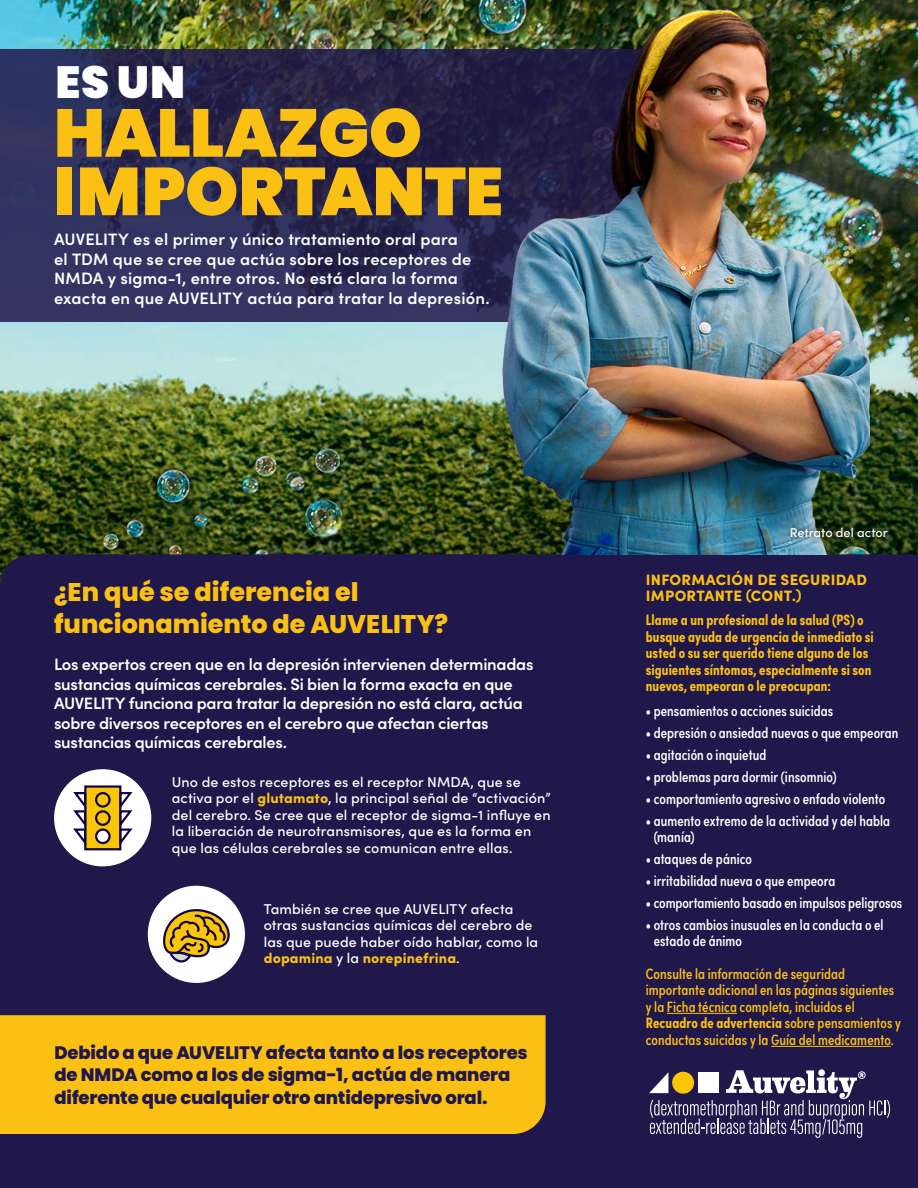
<style>
.page{position:relative;width:918px;height:1188px;background:#fff}
.page>*{position:absolute;margin:0;border:0;box-sizing:border-box;transform-origin:0 0}
.t1{font:900 67.5px/58.5px "Poppins";letter-spacing:-.005em;color:#fac013}
.t2{font:900 45px "Poppins";color:#fff}
.t3{font:800 25.5px/31.5px "Poppins";color:#fac013}
.t4{font:800 18px/22.5px "Poppins";letter-spacing:-.01em;color:#20174a}
.t5{font:600 16.5px/19.5px "Sofia Pro";letter-spacing:-.015em;color:#fff}
.t6{font:600 16.5px/19.5px "Sofia Pro";letter-spacing:.01em;color:#fff}
.t7{font:500 15px/16.5px "Sofia Pro Condensed";letter-spacing:.005em;color:#fff}
.t8{font:500 15px/16.5px "Sofia Pro Condensed";letter-spacing:.005em;color:#fac013}
.t9{font:700 15px/16.5px "Sofia Pro Condensed";letter-spacing:.005em;color:#fac013}
.t10{font:900 15px/16px "Sofia Pro";letter-spacing:.02em;color:#fac013}
.t11{font:500 14.25px/16.5px "Sofia Pro";letter-spacing:.01em;color:#fff}
.t12{font:500 12.75px "Sofia Pro";color:#fff}
.s1{font-weight:900;color:#fac013}
.s2{font-weight:700}
</style>
<div class="page">
<img style="left:0;top:0;width:918px;height:554px">
<div style="left:0;top:554px;width:918px;height:634px;background:#20174a"></div>
<div style="left:0;top:1015px;width:546px;height:119px;background:#fac013"></div>
<svg style="left:0;top:50px;width:380px;height:272px;background:#2c2b55"></svg>
<img style="left:380px;top:0;width:490px;height:554px">
<svg style="left:649px;top:1069px;width:241px;height:69px;background:#5a5374"></svg>
<div style="left:783px;top:520px;width:112px;height:24px;background:#000;opacity:.9"></div>
<div style="left:54px;top:769px;width:97px;height:97px;background:#fff;border-radius:50%"></div>
<div style="left:85px;top:787px;width:35px;height:62px;background:#f9c606"></div>
<div style="left:84px;top:785px;width:37px;height:65px;border:2px solid #11034c"></div>
<svg style="left:118px;top:791px;width:15px;height:55px"></svg>
<svg style="left:73px;top:791px;width:14px;height:55px"></svg>
<svg style="left:96px;top:793px;width:14px;height:14px"></svg>
<div style="left:95px;top:792px;width:16px;height:16px;border:2px solid #11034c;border-radius:50%"></div>
<svg style="left:96px;top:811px;width:14px;height:14px"></svg>
<div style="left:95px;top:810px;width:16px;height:16px;border:2px solid #11034c;border-radius:50%"></div>
<div style="left:96px;top:830px;width:14px;height:13px;background:#fff;border-radius:50%"></div>
<div style="left:95px;top:829px;width:16px;height:15px;border:2px solid #11034c;border-radius:50%"></div>
<div style="left:148px;top:886px;width:97px;height:97px;background:#fff;border-radius:50%"></div>
<svg style="left:159px;top:909px;width:71px;height:58px"></svg>
<hr style="left:667px;top:1013px;width:70px;height:1px;background:#fac013">
<hr style="left:771px;top:1046px;width:120px;height:1px;background:#fac013">
<h2 class="t2" style="left:56px;top:56px;width:131px">ES UN</h2>
<h1 class="t1" style="left:54px;top:104px;width:451px">HALLAZGO<br>IMPORTANTE</h1>
<p class="t6" style="left:54px;top:228px;width:437px">AUVELITY es el primer y único tratamiento oral para<br>el TDM que se cree que actúa sobre los receptores de NMDA y sigma-1, entre otros. No está clara la forma exacta en que AUVELITY actúa para tratar la depresión.</p>
<h3 class="t3" style="left:54px;top:577px;width:396px">¿En qué se diferencia el funcionamiento de AUVELITY?</h3>
<p class="t5" style="left:54px;top:653px;width:481px">Los expertos creen que en la depresión intervienen determinadas sustancias químicas cerebrales. Si bien la forma exacta en que AUVELITY funciona para tratar la depresión no está clara, actúa sobre diversos receptores en el cerebro que afectan ciertas sustancias químicas cerebrales.</p>
<p class="t11" style="left:172px;top:772px;width:380px">Uno de estos receptores es el receptor NMDA, que se activa por el <span class="s1">glutamato</span>, la principal señal de “activación” del cerebro. Se cree que el receptor de sigma-1 influye en la liberación de neurotransmisores, que es la forma en que las células cerebrales se comunican entre ellas.</p>
<p class="t11" style="left:264px;top:900px;width:276px">También se cree que AUVELITY afecta otras sustancias químicas del cerebro de las que puede haber oído hablar, como la <span class="s1">dopamina</span> y la <span class="s1">norepinefrina</span>.</p>
<p class="t4" style="left:54px;top:1041px;width:475px">Debido a que AUVELITY afecta tanto a los receptores de NMDA como a los de sigma-1, actúa de manera diferente que cualquier otro antidepresivo oral.</p>
<p class="t12" style="left:790px;top:523px;width:100px">Retrato del actor</p>
<p class="t10" style="left:646px;top:571px;width:223px">INFORMACIÓN DE SEGURIDAD<br>IMPORTANTE (CONT.)</p>
<p class="t9" style="left:646px;top:611px;width:229px">Llame a un profesional de la salud (PS) o busque ayuda de urgencia de inmediato si usted o su ser querido tiene alguno de los siguientes síntomas, especialmente si son nuevos, empeoran o le preocupan:</p>
<p class="t7" style="left:646px;top:702px;width:189px">• pensamientos o acciones suicidas</p>
<p class="t7" style="left:646px;top:724px;width:254px">• depresión o ansiedad nuevas o que empeoran</p>
<p class="t7" style="left:646px;top:745px;width:122px">• agitación o inquietud</p>
<p class="t7" style="left:646px;top:767px;width:192px">• problemas para dormir (insomnio)</p>
<p class="t7" style="left:646px;top:789px;width:241px">• comportamiento agresivo o enfado violento</p>
<p class="t7" style="left:654px;top:811px;width:238px;text-indent:-8px">• aumento extremo de la actividad y del habla (manía)</p>
<p class="t7" style="left:646px;top:850px;width:108px">• ataques de pánico</p>
<p class="t7" style="left:646px;top:871px;width:191px">• irritabilidad nueva o que empeora</p>
<p class="t7" style="left:646px;top:893px;width:258px">• comportamiento basado en impulsos peligrosos</p>
<p class="t7" style="left:654px;top:915px;width:231px;text-indent:-8px">• otros cambios inusuales en la conducta o el estado de ánimo</p>
<p class="t8" style="left:646px;top:964px;width:257px">Consulte la información de seguridad importante adicional en las páginas siguientes y la Ficha técnica completa, incluidos el <span class="s2">Recuadro de advertencia</span> sobre pensamientos y conductas suicidas y la Guía del medicamento.</p>
</div>
